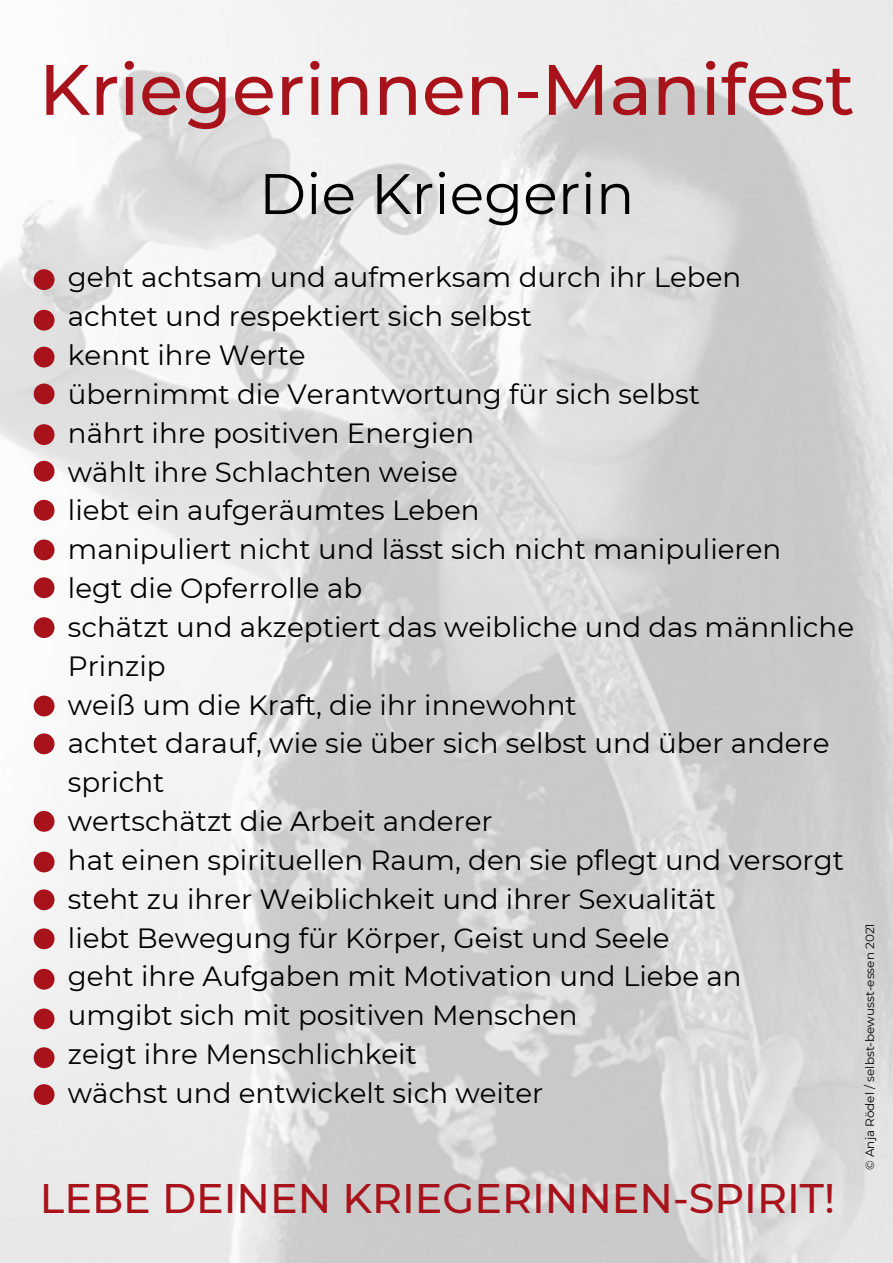
<style>
.page{position:relative;width:893px;height:1263px;background:#fff}
.page>*{position:absolute;margin:0;border:0;box-sizing:border-box;transform-origin:0 0}
.t1{font:500 71.25px "Montserrat";color:#a8121b}
.t2{font:57px "Montserrat";color:#000}
.t3{font:500 41.25px "Montserrat";color:#a8121b}
.t4{font:27.75px/38.8px "Montserrat";color:#000}
.t5{font:12px "Montserrat";color:#000}
</style>
<div class="page">
<img style="left:0;top:0;width:893px;height:1263px">
<div style="left:34px;top:269px;width:20px;height:21px;background:#a8121b;border-radius:50%"></div>
<div style="left:34px;top:310px;width:20px;height:21px;background:#a8121b;border-radius:50%"></div>
<div style="left:34px;top:347px;width:20px;height:20px;background:#a8121b;border-radius:50%"></div>
<div style="left:34px;top:383px;width:20px;height:21px;background:#a8121b;border-radius:50%"></div>
<div style="left:34px;top:424px;width:20px;height:21px;background:#a8121b;border-radius:50%"></div>
<div style="left:34px;top:461px;width:20px;height:21px;background:#a8121b;border-radius:50%"></div>
<div style="left:34px;top:500px;width:20px;height:21px;background:#a8121b;border-radius:50%"></div>
<div style="left:34px;top:539px;width:20px;height:21px;background:#a8121b;border-radius:50%"></div>
<div style="left:34px;top:577px;width:20px;height:21px;background:#a8121b;border-radius:50%"></div>
<div style="left:34px;top:617px;width:20px;height:21px;background:#a8121b;border-radius:50%"></div>
<div style="left:34px;top:696px;width:20px;height:20px;background:#a8121b;border-radius:50%"></div>
<div style="left:34px;top:733px;width:20px;height:21px;background:#a8121b;border-radius:50%"></div>
<div style="left:34px;top:811px;width:20px;height:21px;background:#a8121b;border-radius:50%"></div>
<div style="left:34px;top:851px;width:20px;height:21px;background:#a8121b;border-radius:50%"></div>
<div style="left:34px;top:889px;width:20px;height:21px;background:#a8121b;border-radius:50%"></div>
<div style="left:34px;top:928px;width:20px;height:21px;background:#a8121b;border-radius:50%"></div>
<div style="left:34px;top:969px;width:20px;height:21px;background:#a8121b;border-radius:50%"></div>
<div style="left:34px;top:1008px;width:20px;height:21px;background:#a8121b;border-radius:50%"></div>
<div style="left:34px;top:1047px;width:20px;height:21px;background:#a8121b;border-radius:50%"></div>
<div style="left:34px;top:1084px;width:20px;height:21px;background:#a8121b;border-radius:50%"></div>
<p class="t1" style="left:39px;top:46px;width:817px">Kriegerinnen-Manifest</p>
<p class="t2" style="left:259px;top:159px;width:377px">Die Kriegerin</p>
<p class="t4" style="left:68px;top:258px;width:675px">geht achtsam und aufmerksam durch ihr Leben</p>
<p class="t4" style="left:68px;top:297px;width:466px">achtet und respektiert sich selbst</p>
<p class="t4" style="left:68px;top:336px;width:239px">kennt ihre Werte</p>
<p class="t4" style="left:68px;top:375px;width:633px">übernimmt die Verantwortung für sich selbst</p>
<p class="t4" style="left:68px;top:413px;width:408px">nährt ihre positiven Energien</p>
<p class="t4" style="left:68px;top:452px;width:391px">wählt ihre Schlachten weise</p>
<p class="t4" style="left:68px;top:491px;width:413px">liebt ein aufgeräumtes Leben</p>
<p class="t4" style="left:68px;top:530px;width:715px">manipuliert nicht und lässt sich nicht manipulieren</p>
<p class="t4" style="left:68px;top:569px;width:296px">legt die Opferrolle ab</p>
<p class="t4" style="left:68px;top:608px;width:787px">schätzt und akzeptiert das weibliche und das männliche<br>Prinzip</p>
<p class="t4" style="left:68px;top:685px;width:510px">weiß um die Kraft, die ihr innewohnt</p>
<p class="t4" style="left:68px;top:724px;width:763px">achtet darauf, wie sie über sich selbst und über andere spricht</p>
<p class="t4" style="left:68px;top:802px;width:426px">wertschätzt die Arbeit anderer</p>
<p class="t4" style="left:68px;top:840px;width:777px">hat einen spirituellen Raum, den sie pflegt und versorgt</p>
<p class="t4" style="left:68px;top:879px;width:650px">steht zu ihrer Weiblichkeit und ihrer Sexualität</p>
<p class="t4" style="left:68px;top:918px;width:603px">liebt Bewegung für Körper, Geist und Seele</p>
<p class="t4" style="left:68px;top:957px;width:675px">geht ihre Aufgaben mit Motivation und Liebe an</p>
<p class="t4" style="left:68px;top:996px;width:511px">umgibt sich mit positiven Menschen</p>
<p class="t4" style="left:68px;top:1035px;width:351px">zeigt ihre Menschlichkeit</p>
<p class="t4" style="left:68px;top:1073px;width:477px">wächst und entwickelt sich weiter</p>
<p class="t3" style="left:40px;top:1173px;width:797px">LEBE DEINEN KRIEGERINNEN-SPIRIT!</p>
<p class="t5" style="left:862px;top:1170px;width:248px;rotate:-90deg">© Anja Rödel / selbst-bewusst-essen 2021</p>
</div>
